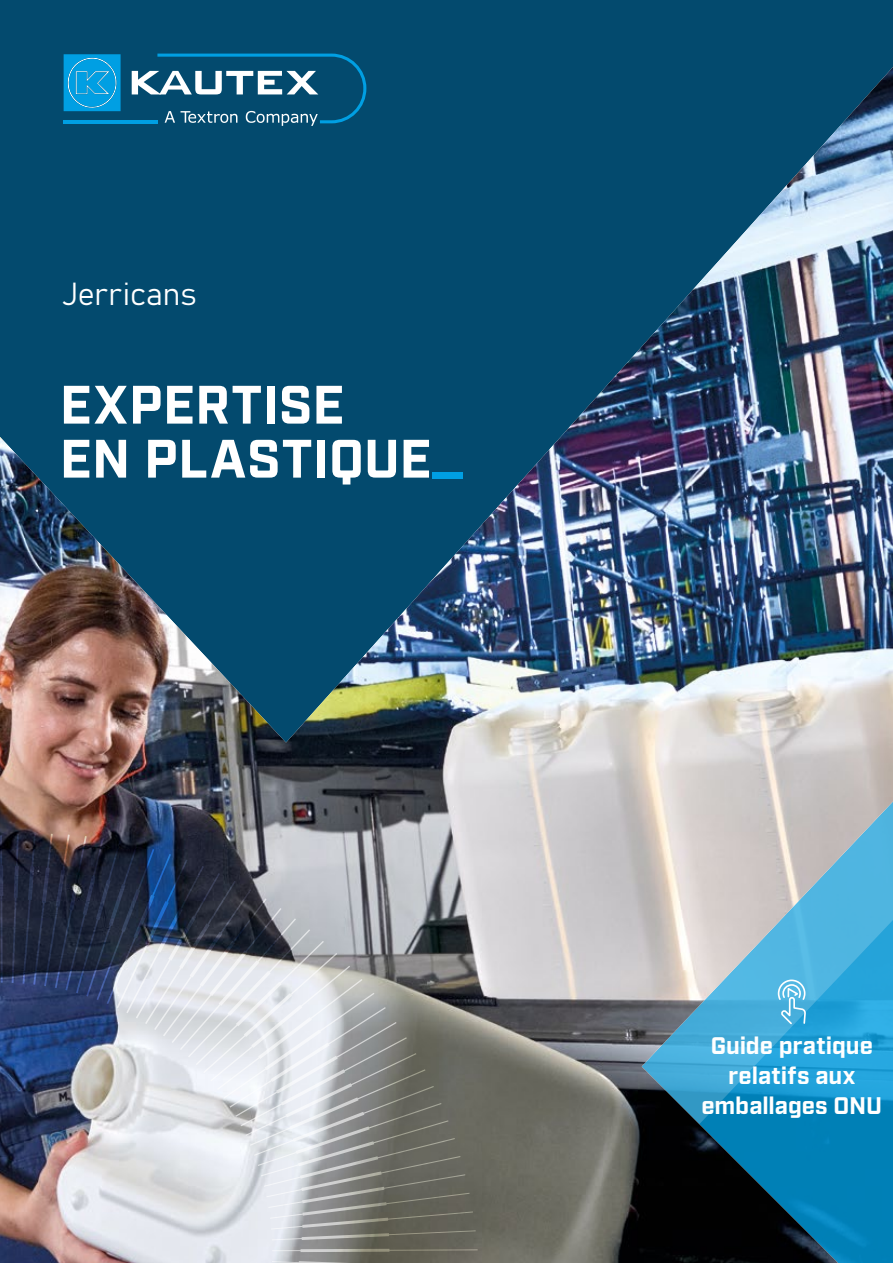
<style>
.page{position:relative;width:893px;height:1263px;background:#fff}
.page>*{position:absolute;margin:0;border:0;box-sizing:border-box;transform-origin:0 0}
.t1{font:700 54px/54px "Industry";letter-spacing:.005em;color:#fff}
.t2{font:31.5px "Bahnschrift";color:#fff}
.t3{font:700 24px/30px "Industry";letter-spacing:-.005em;color:#fff;text-align:center}
.s1{color:#009fe3}
</style>
<div class="page">
<div style="left:0;top:14px;width:893px;height:53px;background:#034a6e"></div>
<img style="left:0;top:67px;width:893px;height:1196px">
<hr style="left:300px;top:1249px;width:89px;height:3px;background:#fff">
<svg style="left:272px;top:1261px;width:207px;height:2px"></svg>
<svg style="left:272px;top:1249px;width:206px;height:2px"></svg>
<img style="left:12px;top:834px;width:464px;height:406px">
<svg style="left:0;top:835px;width:3px;height:148px"></svg>
<hr style="left:64px;top:120px;width:94px;height:3px;background:#009fe3">
<svg style="left:64px;top:54px;width:57px;height:57px"></svg>
<svg style="left:132px;top:54px;width:234px;height:72px"></svg>
<svg style="left:777px;top:979px;width:30px;height:47px"></svg>
<h2 class="t2" style="left:62px;top:274px;width:136px">Jerricans</h2>
<h1 class="t1" style="left:60px;top:380px;width:405px">EXPERTISE<br>EN PLASTIQUE<span class="s1">_</span></h1>
<p class="t3" style="left:701px;top:1031px;width:182px">Guide pratique relatifs aux emballages ONU</p>
</div>
